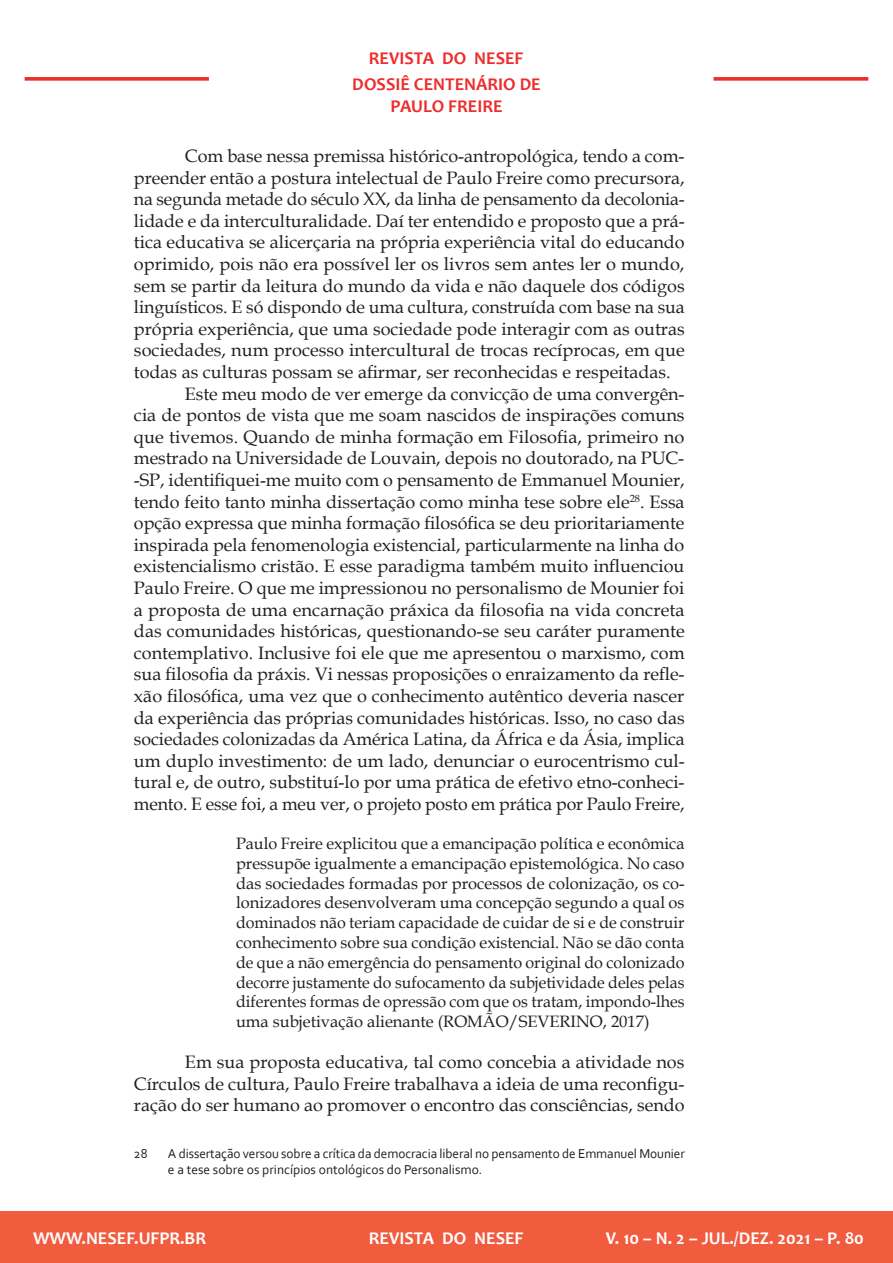
<style>
.page{position:relative;width:893px;height:1263px;background:#fff}
.page>*{position:absolute;margin:0;border:0;box-sizing:border-box;transform-origin:0 0}
.t1{font:18px/21.6px "Book Antiqua";color:#231f20;text-align:justify}
.t2{font:700 18px "Candara";color:#fff}
.t3{font:700 18px/25.8px "Candara";color:#ee2d2d;text-align:center}
.t4{font:16.5px/19.8px "Book Antiqua";color:#231f20;text-align:justify}
.t5{font:13.5px/15.8px "Corbel";letter-spacing:-.005em;color:#231f20}
</style>
<div class="page">
<div style="left:0;top:1212px;width:893px;height:51px;background:#f15b3e"></div>
<svg style="left:25px;top:77px;width:184px;height:4px"></svg>
<svg style="left:713px;top:77px;width:155px;height:4px"></svg>
<p class="t3" style="left:352px;top:45px;width:190px">REVISTA DO NESEF<br>DOSSIÊ CENTENÁRIO DE</p>
<p class="t3" style="left:390px;top:93px;width:114px">PAULO FREIRE</p>
<p class="t1" style="left:185px;top:145px;width:501px">Com base nessa premissa histórico-antropológica, tendo a com-</p>
<p class="t1" style="left:134px;top:166px;width:552px">preender então a postura intelectual de Paulo Freire como precursora,</p>
<p class="t1" style="left:134px;top:188px;width:552px">na segunda metade do século XX, da linha de pensamento da decolonia-</p>
<p class="t1" style="left:134px;top:209px;width:552px">lidade e da interculturalidade. Daí ter entendido e proposto que a prá-</p>
<p class="t1" style="left:134px;top:231px;width:552px">tica educativa se alicerçaria na própria experiência vital do educando</p>
<p class="t1" style="left:134px;top:253px;width:552px">oprimido, pois não era possível ler os livros sem antes ler o mundo,</p>
<p class="t1" style="left:134px;top:274px;width:552px">sem se partir da leitura do mundo da vida e não daquele dos códigos</p>
<p class="t1" style="left:134px;top:296px;width:552px">linguísticos. E só dispondo de uma cultura, construída com base na sua</p>
<p class="t1" style="left:134px;top:317px;width:552px">própria experiência, que uma sociedade pode interagir com as outras</p>
<p class="t1" style="left:134px;top:339px;width:552px">sociedades, num processo intercultural de trocas recíprocas, em que</p>
<p class="t1" style="left:134px;top:361px;width:538px">todas as culturas possam se afirmar, ser reconhecidas e respeitadas.</p>
<p class="t1" style="left:185px;top:382px;width:501px">Este meu modo de ver emerge da convicção de uma convergên-</p>
<p class="t1" style="left:134px;top:404px;width:552px">cia de pontos de vista que me soam nascidos de inspirações comuns</p>
<p class="t1" style="left:134px;top:425px;width:552px">que tivemos. Quando de minha formação em Filosofia, primeiro no</p>
<p class="t1" style="left:134px;top:447px;width:552px">mestrado na Universidade de Louvain, depois no doutorado, na PUC-</p>
<p class="t1" style="left:134px;top:469px;width:552px">-SP, identifiquei-me muito com o pensamento de Emmanuel Mounier,</p>
<p class="t1" style="left:134px;top:490px;width:552px">tendo feito tanto minha dissertação como minha tese sobre ele<sup>28</sup>. Essa</p>
<p class="t1" style="left:134px;top:512px;width:552px">opção expressa que minha formação filosófica se deu prioritariamente</p>
<p class="t1" style="left:134px;top:533px;width:552px">inspirada pela fenomenologia existencial, particularmente na linha do</p>
<p class="t1" style="left:134px;top:555px;width:552px">existencialismo cristão. E esse paradigma também muito influenciou</p>
<p class="t1" style="left:134px;top:577px;width:552px">Paulo Freire. O que me impressionou no personalismo de Mounier foi</p>
<p class="t1" style="left:134px;top:598px;width:552px">a proposta de uma encarnação práxica da filosofia na vida concreta</p>
<p class="t1" style="left:134px;top:620px;width:552px">das comunidades históricas, questionando-se seu caráter puramente</p>
<p class="t1" style="left:134px;top:641px;width:552px">contemplativo. Inclusive foi ele que me apresentou o marxismo, com</p>
<p class="t1" style="left:134px;top:663px;width:552px">sua filosofia da práxis. Vi nessas proposições o enraizamento da refle-</p>
<p class="t1" style="left:134px;top:685px;width:552px">xão filosófica, uma vez que o conhecimento autêntico deveria nascer</p>
<p class="t1" style="left:134px;top:706px;width:552px">da experiência das próprias comunidades históricas. Isso, no caso das</p>
<p class="t1" style="left:134px;top:728px;width:552px">sociedades colonizadas da América Latina, da África e da Ásia, implica</p>
<p class="t1" style="left:134px;top:749px;width:552px">um duplo investimento: de um lado, denunciar o eurocentrismo cul-</p>
<p class="t1" style="left:134px;top:771px;width:552px">tural e, de outro, substituí-lo por uma prática de efetivo etno-conheci-</p>
<p class="t1" style="left:134px;top:793px;width:552px">mento. E esse foi, a meu ver, o projeto posto em prática por Paulo Freire,</p>
<p class="t4" style="left:236px;top:833px;width:450px">Paulo Freire explicitou que a emancipação política e econômica pressupõe igualmente a emancipação epistemológica. No caso das sociedades formadas por processos de colonização, os co&shy;lonizadores desenvolveram uma concepção segundo a qual os dominados não teriam capacidade de cuidar de si e de construir conhecimento sobre sua condição existencial. Não se dão conta de que a não emergência do pensamento original do colonizado decorre justamente do sufocamento da subjetividade deles pelas diferentes formas de opressão com que os tratam, impondo-lhes uma subjetivação alienante (ROMÃO/SEVERINO, 2017)</p>
<p class="t1" style="left:134px;top:1050px;width:552px;text-indent:51px">Em sua proposta educativa, tal como concebia a atividade nos Círculos de cultura, Paulo Freire trabalhava a ideia de uma reconfigu&shy;ração do ser humano ao promover o encontro das consciências, sendo</p>
<p class="t5" style="left:134px;top:1145px;width:15px">28</p>
<p class="t5" style="left:168px;top:1145px;width:518px">A dissertação versou sobre a crítica da democracia liberal no pensamento de Emmanuel Mounier e a tese sobre os princípios ontológicos do Personalismo.</p>
<p class="t2" style="left:33px;top:1227px;width:175px">WWW.NESEF.UFPR.BR</p>
<p class="t2" style="left:369px;top:1227px;width:156px">REVISTA DO NESEF</p>
<p class="t2" style="left:606px;top:1227px;width:260px">V. 10 – N. 2 – JUL./DEZ. 2021 – P. 80</p>
</div>
